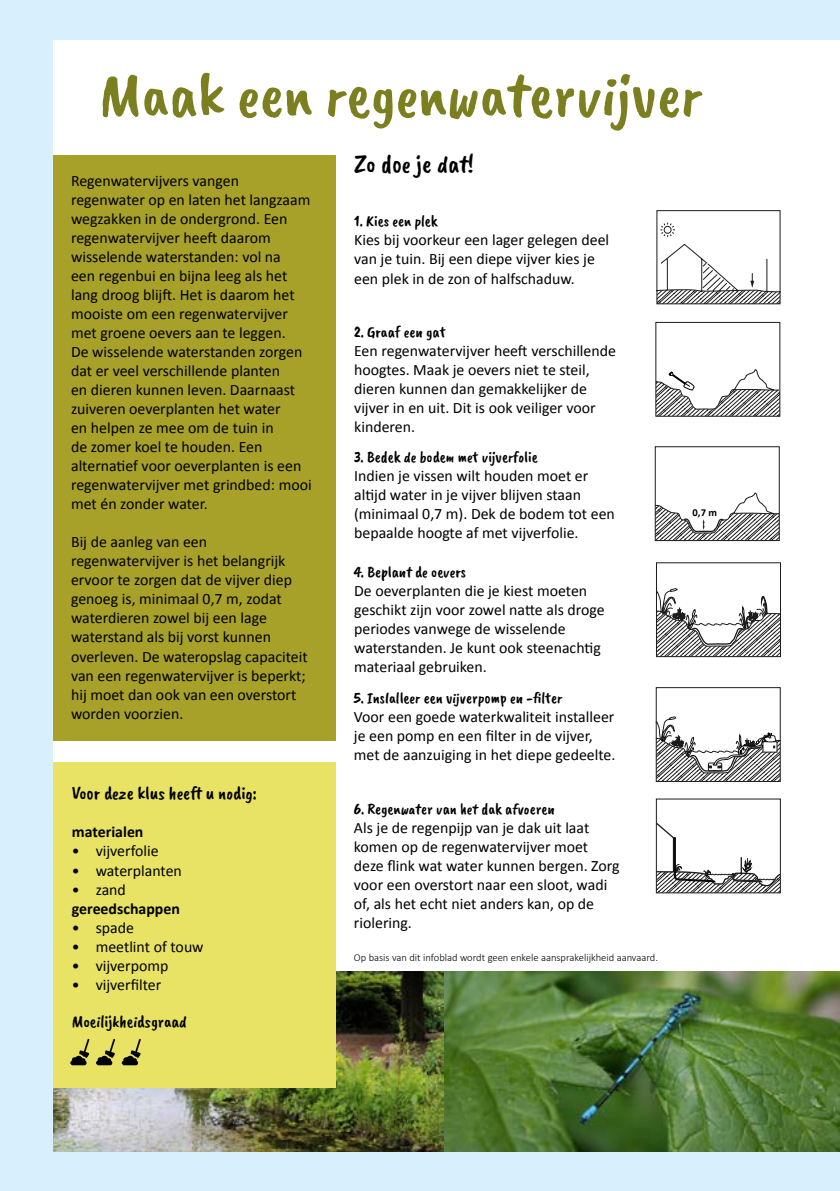
<style>
.page{position:relative;width:840px;height:1191px;background:#fff}
.page>*{position:absolute;margin:0;border:0;box-sizing:border-box;transform-origin:0 0}
.t1{font:63.4px "Caveat Brush";color:#7c7f20}
.t2{font:25px "Caveat Brush";color:#000}
.t3{font:18.4px "Caveat Brush";color:#000}
.t4{font:17.2px "Caveat Brush";color:#000}
.t5{font:15.8px/19px "Calibri";color:#000}
.t6{font:15.8px "Caveat Brush";color:#000}
.t7{font:700 15.8px "Calibri";color:#000}
.t8{font:300 10.6px "Calibri";color:#000}
.t9{font:700 10.6px "Calibri";color:#000}
</style>
<div class="page">
<div style="left:0;top:0;width:839px;height:1191px;background:#d8effd"></div>
<div style="left:53px;top:40px;width:786px;height:1111px;background:#fff"></div>
<hr style="left:839px;top:40px;width:1px;height:108px;background:#e8e265">
<img style="left:443px;top:971px;width:396px;height:180px">
<img style="left:53px;top:971px;width:390px;height:180px">
<div style="left:53px;top:155px;width:282px;height:585px;background:#a7a029"></div>
<div style="left:53px;top:761px;width:282px;height:326px;background:#e8e265"></div>
<svg style="left:70px;top:1038px;width:19px;height:27px"></svg>
<svg style="left:96px;top:1039px;width:19px;height:26px"></svg>
<svg style="left:122px;top:1039px;width:19px;height:26px"></svg>
<svg style="left:656px;top:210px;width:124px;height:94px"></svg>
<svg style="left:655px;top:322px;width:125px;height:95px"></svg>
<svg style="left:654px;top:446px;width:125px;height:95px"></svg>
<svg style="left:656px;top:562px;width:125px;height:95px"></svg>
<svg style="left:655px;top:687px;width:125px;height:95px"></svg>
<svg style="left:655px;top:798px;width:126px;height:95px"></svg>
<h1 class="t1" style="left:99px;top:58px;width:605px">Maak een regenwatervijver</h1>
<h2 class="t2" style="left:354px;top:150px;width:121px">Zo doe je dat!</h2>
<p class="t6" style="left:354px;top:212px;width:85px">1. Kies een plek</p>
<p class="t5" style="left:354px;top:230px;width:256px">Kies bij voorkeur een lager gelegen deel van je tuin. Bij een diepe vijver kies je een plek in de zon of halfschaduw.</p>
<p class="t5" style="left:71px;top:171px;width:242px">Regenwatervijvers vangen regenwater op en laten het langzaam wegzakken in de ondergrond. Een regenwatervijver heeft daarom wisselende waterstanden: vol na<br>een regenbui en bijna leeg als het lang droog blijft. Het is daarom het mooiste om een regenwatervijver met groene oevers aan te leggen.<br>De wisselende waterstanden zorgen dat er veel verschillende planten<br>en dieren kunnen leven. Daarnaast zuiveren oeverplanten het water<br>en helpen ze mee om de tuin in<br>de zomer koel te houden. Een alternatief voor oeverplanten is een regenwatervijver met grindbed: mooi met én zonder water.</p>
<p class="t5" style="left:71px;top:532px;width:238px">Bij de aanleg van een regenwatervijver is het belangrijk ervoor te zorgen dat de vijver diep genoeg is, minimaal 0,7 m, zodat waterdieren zowel bij een lage waterstand als bij vorst kunnen overleven. De wateropslag capaciteit van een regenwatervijver is beperkt; hij moet dan ook van een overstort worden voorzien.</p>
<p class="t6" style="left:354px;top:323px;width:92px">2. Graaf een gat</p>
<p class="t5" style="left:354px;top:341px;width:263px">Een regenwatervijver heeft verschillende hoogtes. Maak je oevers niet te steil, dieren kunnen dan gemakkelijker de vijver in en uit. Dit is ook veiliger voor kinderen.</p>
<p class="t6" style="left:354px;top:447px;width:185px">3. Bedek de bodem met vijverfolie</p>
<p class="t5" style="left:354px;top:465px;width:262px">Indien je vissen wilt houden moet er altijd water in je vijver blijven staan (minimaal 0,7 m). Dek de bodem tot een bepaalde hoogte af met vijverfolie.</p>
<p class="t9" style="left:692px;top:506px;width:26px">0,7 m</p>
<p class="t6" style="left:354px;top:562px;width:113px">4. Beplant de oevers</p>
<p class="t5" style="left:354px;top:580px;width:252px">De oeverplanten die je kiest moeten geschikt zijn voor zowel natte als droge periodes vanwege de wisselende waterstanden. Je kunt ook steenachtig materiaal gebruiken.</p>
<p class="t6" style="left:354px;top:689px;width:210px">5. Inslalleer een vijverpomp en -filter</p>
<p class="t5" style="left:354px;top:706px;width:263px">Voor een goede waterkwaliteit installeer je een pomp en een filter in de vijver, met de aanzuiging in het diepe gedeelte.</p>
<p class="t3" style="left:72px;top:783px;width:186px">Voor deze klus heeft u nodig:</p>
<p class="t7" style="left:72px;top:822px;width:73px">materialen</p>
<p class="t5" style="left:72px;top:841px;width:88px">• vijverfolie</p>
<p class="t5" style="left:72px;top:860px;width:111px">• waterplanten</p>
<p class="t5" style="left:72px;top:879px;width:55px">• zand</p>
<p class="t7" style="left:72px;top:898px;width:109px">gereedschappen</p>
<p class="t5" style="left:72px;top:917px;width:64px">• spade</p>
<p class="t5" style="left:72px;top:936px;width:133px">• meetlint of touw</p>
<p class="t5" style="left:72px;top:955px;width:98px">• vijverpomp</p>
<p class="t5" style="left:72px;top:974px;width:91px">• vijverfilter</p>
<p class="t4" style="left:72px;top:1011px;width:116px">Moeilijkheidsgraad</p>
<p class="t6" style="left:354px;top:799px;width:202px">6. Regenwater van het dak afvoeren</p>
<p class="t5" style="left:354px;top:817px;width:267px">Als je de regenpijp van je dak uit laat komen op de regenwatervijver moet deze flink wat water kunnen bergen. Zorg voor een overstort naar een sloot, wadi of, als het echt niet anders kan, op de riolering.</p>
<p class="t8" style="left:354px;top:950px;width:305px">Op basis van dit infoblad wordt geen enkele aansprakelijkheid aanvaard.</p>
</div>
